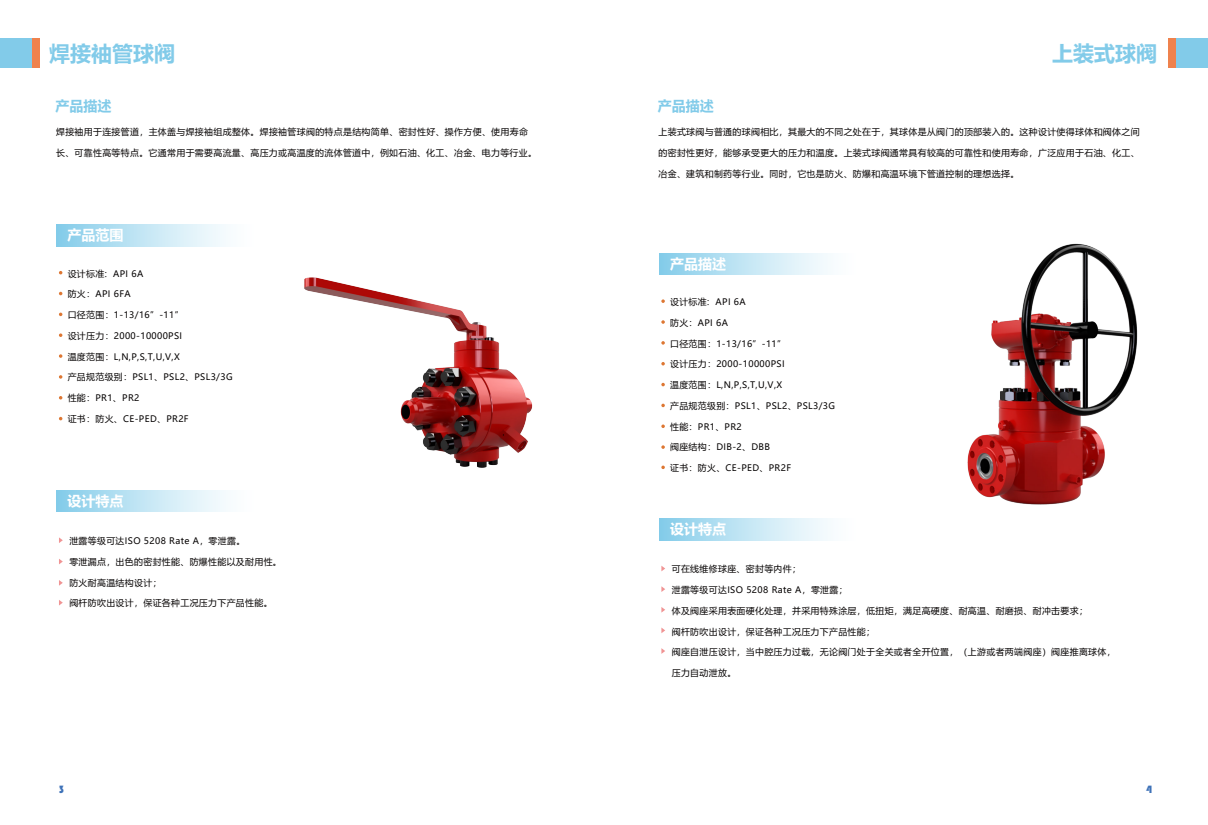
<style>
.page{position:relative;width:1208px;height:825px;background:#fff}
.page>*{position:absolute;margin:0;border:0;box-sizing:border-box;transform-origin:0 0}
.t1{font:700 21px "Microsoft Ya Hei";color:#82cbe9}
.t2{font:700 14px "Microsoft Ya Hei";color:#fff}
.t3{font:700 14px "Microsoft Ya Hei";color:#82cbe9}
.t4{font:11px "ST Hupo";color:#3e72b8}
.t5{font:8.9px "Microsoft Ya Hei";letter-spacing:.04em;color:#040000}
</style>
<div class="page">
<div style="left:0;top:38px;width:32px;height:29px;background:#82cbe9"></div>
<div style="left:1175px;top:38px;width:32px;height:29px;background:#82cbe9"></div>
<div style="left:33px;top:38px;width:7px;height:29px;background:#ef824d"></div>
<div style="left:1168px;top:38px;width:7px;height:29px;background:#ef824d"></div>
<div style="left:57px;top:225px;width:199px;height:21px;background:linear-gradient(to right,#89ceea,#fff)"></div>
<div style="left:57px;top:490px;width:199px;height:22px;background:linear-gradient(to right,#89ceea,#fff)"></div>
<svg style="left:59px;top:333px;width:3px;height:4px"></svg>
<svg style="left:59px;top:354px;width:3px;height:4px"></svg>
<svg style="left:59px;top:375px;width:3px;height:4px"></svg>
<svg style="left:59px;top:537px;width:4px;height:6px"></svg>
<svg style="left:59px;top:559px;width:4px;height:5px"></svg>
<svg style="left:59px;top:580px;width:4px;height:6px"></svg>
<svg style="left:59px;top:600px;width:4px;height:5px"></svg>
<div style="left:659px;top:253px;width:199px;height:22px;background:linear-gradient(to right,#89ceea,#fff)"></div>
<div style="left:659px;top:519px;width:199px;height:21px;background:linear-gradient(to right,#89ceea,#fff)"></div>
<svg style="left:661px;top:299px;width:4px;height:4px"></svg>
<svg style="left:661px;top:320px;width:4px;height:4px"></svg>
<svg style="left:661px;top:341px;width:4px;height:4px"></svg>
<svg style="left:661px;top:362px;width:4px;height:3px"></svg>
<svg style="left:661px;top:383px;width:4px;height:3px"></svg>
<svg style="left:661px;top:404px;width:4px;height:3px"></svg>
<svg style="left:661px;top:424px;width:4px;height:4px"></svg>
<svg style="left:661px;top:445px;width:4px;height:4px"></svg>
<svg style="left:661px;top:466px;width:4px;height:3px"></svg>
<svg style="left:661px;top:566px;width:4px;height:5px"></svg>
<svg style="left:661px;top:586px;width:4px;height:6px"></svg>
<svg style="left:661px;top:607px;width:4px;height:6px"></svg>
<svg style="left:661px;top:648px;width:4px;height:6px"></svg>
<svg style="left:661px;top:627px;width:4px;height:6px"></svg>
<img style="left:304px;top:277px;width:229px;height:191px">
<img style="left:967px;top:243px;width:171px;height:262px">
<h1 class="t1" style="left:49px;top:39px;width:127px">焊接袖管球阀</h1>
<h1 class="t1" style="left:1052px;top:39px;width:106px">上装式球阀</h1>
<h2 class="t3" style="left:55px;top:97px;width:57px">产品描述</h2>
<p class="t5" style="left:56px;top:126px;width:473px">焊接袖用于连接管道，主体盖与焊接袖组成整体。焊接袖管球阀的特点是结构简单、密封性好、操作方便、使用寿命</p>
<p class="t5" style="left:56px;top:147px;width:482px">长、可靠性高等特点。它通常用于需要高流量、高压力或高温度的流体管道中，例如石油、化工、冶金、电力等行业。</p>
<h2 class="t2" style="left:68px;top:225px;width:57px">产品范围</h2>
<p class="t5" style="left:68px;top:267px;width:77px">设计标准: API 6A</p>
<p class="t5" style="left:68px;top:288px;width:65px">防火：API 6FA</p>
<p class="t5" style="left:68px;top:309px;width:117px">口径范围：1-13/16”-11”</p>
<p class="t5" style="left:68px;top:330px;width:116px">设计压力：2000-10000PSI</p>
<p class="t5" style="left:68px;top:350px;width:114px">温度范围：L,N,P,S,T,U,V,X</p>
<p class="t5" style="left:68px;top:371px;width:166px">产品规范级别：PSL1、PSL2、PSL3/3G</p>
<p class="t5" style="left:68px;top:392px;width:73px">性能：PR1、PR2</p>
<p class="t5" style="left:68px;top:413px;width:122px">证书：防火、CE-PED、PR2F</p>
<h2 class="t2" style="left:68px;top:491px;width:57px">设计特点</h2>
<p class="t5" style="left:69px;top:535px;width:177px">泄露等级可达ISO 5208 Rate A，零泄露。</p>
<p class="t5" style="left:69px;top:556px;width:214px">零泄漏点，出色的密封性能、防爆性能以及耐用性。</p>
<p class="t5" style="left:69px;top:576px;width:94px">防火耐高温结构设计；</p>
<p class="t5" style="left:69px;top:597px;width:205px">阀杆防吹出设计，保证各种工况压力下产品性能。</p>
<h2 class="t3" style="left:658px;top:97px;width:57px">产品描述</h2>
<p class="t5" style="left:658px;top:126px;width:482px">上装式球阀与普通的球阀相比，其最大的不同之处在于，其球体是从阀门的顶部装入的。这种设计使得球体和阀体之间</p>
<p class="t5" style="left:658px;top:147px;width:482px">的密封性更好，能够承受更大的压力和温度。上装式球阀通常具有较高的可靠性和使用寿命，广泛应用于石油、化工、</p>
<p class="t5" style="left:658px;top:167px;width:362px">冶金、建筑和制药等行业。同时，它也是防火、防爆和高温环境下管道控制的理想选择。</p>
<h2 class="t2" style="left:670px;top:254px;width:57px">产品描述</h2>
<p class="t5" style="left:670px;top:296px;width:77px">设计标准: API 6A</p>
<p class="t5" style="left:670px;top:317px;width:59px">防火：API 6A</p>
<p class="t5" style="left:670px;top:337px;width:117px">口径范围：1-13/16”-11”</p>
<p class="t5" style="left:670px;top:358px;width:116px">设计压力：2000-10000PSI</p>
<p class="t5" style="left:670px;top:379px;width:114px">温度范围：L,N,P,S,T,U,V,X</p>
<p class="t5" style="left:670px;top:400px;width:166px">产品规范级别：PSL1、PSL2、PSL3/3G</p>
<p class="t5" style="left:670px;top:420px;width:73px">性能：PR1、PR2</p>
<p class="t5" style="left:670px;top:441px;width:101px">阀座结构：DIB-2、DBB</p>
<p class="t5" style="left:670px;top:462px;width:122px">证书：防火、CE-PED、PR2F</p>
<h2 class="t2" style="left:670px;top:519px;width:57px">设计特点</h2>
<p class="t5" style="left:672px;top:563px;width:131px">可在线维修球座、密封等内件；</p>
<p class="t5" style="left:672px;top:584px;width:177px">泄露等级可达ISO 5208 Rate A，零泄露；</p>
<p class="t5" style="left:672px;top:605px;width:417px">体及阀座采用表面硬化处理，并采用特殊涂层，低扭矩，满足高硬度、耐高温、耐磨损、耐冲击要求；</p>
<p class="t5" style="left:672px;top:625px;width:205px">阀杆防吹出设计，保证各种工况压力下产品性能；</p>
<p class="t5" style="left:672px;top:646px;width:445px">阀座自泄压设计，当中腔压力过载，无论阀门处于全关或者全开位置，（上游或者两端阀座）阀座推离球体，</p>
<p class="t5" style="left:672px;top:667px;width:66px">压力自动泄放。</p>
<p class="t4" style="left:58px;top:784px;width:8px">3</p>
<p class="t4" style="left:1145px;top:784px;width:8px">4</p>
</div>
